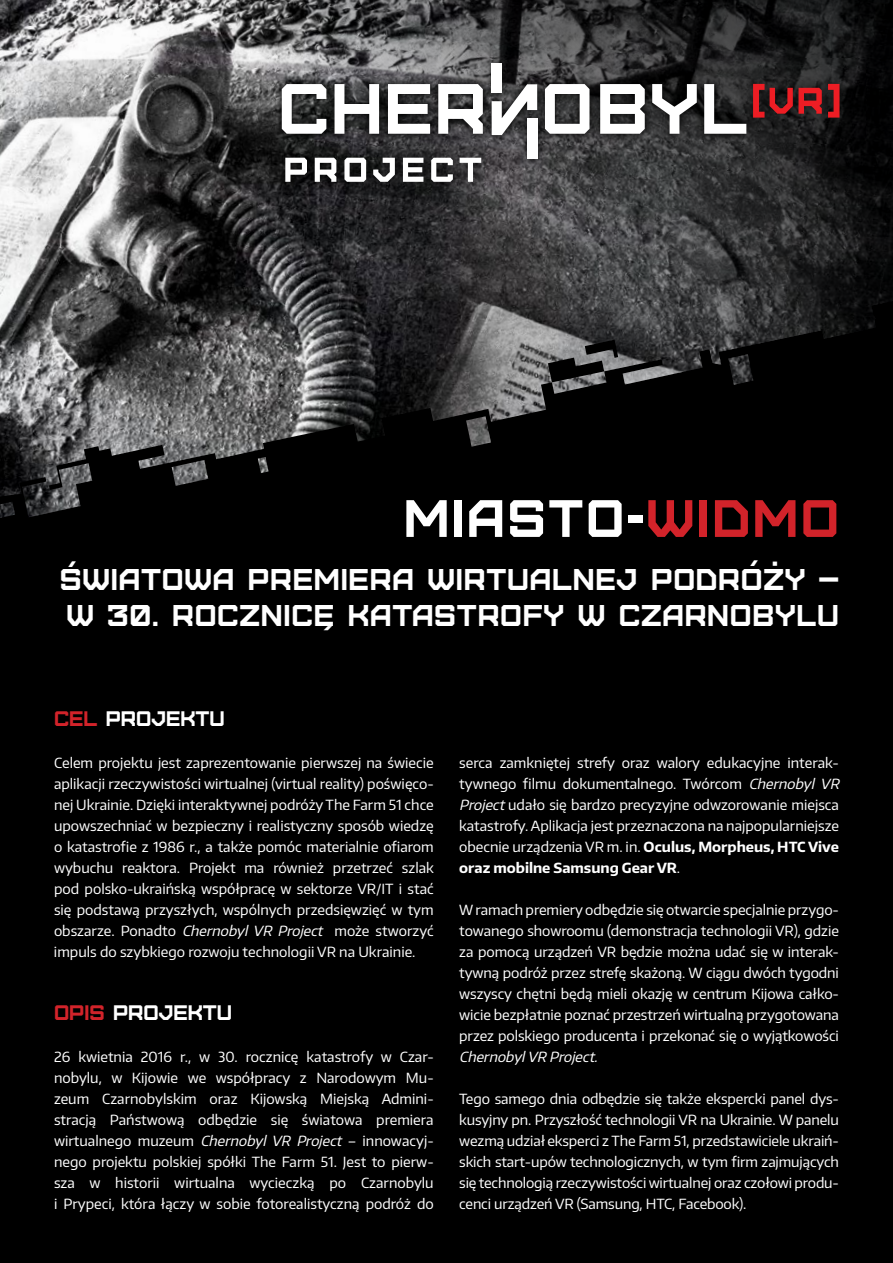
<style>
.page{position:relative;width:893px;height:1263px;background:#fff}
.page>*{position:absolute;margin:0;border:0;box-sizing:border-box;transform-origin:0 0}
.t1{font:52.5px "Furore";letter-spacing:.05em;color:#fff}
.t2{font:30px/36px "Furore";letter-spacing:.025em;color:#fff}
.t3{font:30px "Furore";letter-spacing:.025em;color:#fff;scale:.5 1}
.t4{font:27px "Furore";color:#fff;scale:.75 1}
.t5{font:21px "Furore";color:#fff}
.t6{font:13.95px/21px "Encode Sans";color:#fff;text-align:justify}
.t7{font:italic 13.95px "Encode Sans";color:#fff}
.s1{color:#d2232a}
.s2{font-size:30px}
.s3{font-style:italic}
.s4{font-weight:700}
</style>
<div class="page">
<div style="left:0;top:242px;width:893px;height:1021px;background:#000"></div>
<svg style="left:0;top:0;width:893px;height:518px"></svg>
<img style="left:759px;top:58px;width:106px;height:85px">
<svg style="left:759px;top:84px;width:5px;height:34px"></svg>
<svg style="left:770px;top:88px;width:52px;height:26px"></svg>
<svg style="left:828px;top:84px;width:11px;height:34px"></svg>
<img style="left:269px;top:51px;width:490px;height:120px">
<div style="left:527px;top:118px;width:10px;height:40px;background:#fff"></div>
<svg style="left:492px;top:84px;width:45px;height:51px"></svg>
<div style="left:492px;top:63px;width:10px;height:30px;background:#fff"></div>
<svg style="left:282px;top:84px;width:44px;height:48px"></svg>
<svg style="left:335px;top:84px;width:44px;height:48px"></svg>
<svg style="left:388px;top:84px;width:42px;height:48px"></svg>
<svg style="left:438px;top:84px;width:45px;height:48px"></svg>
<svg style="left:545px;top:84px;width:44px;height:50px"></svg>
<svg style="left:600px;top:84px;width:45px;height:50px"></svg>
<svg style="left:652px;top:84px;width:45px;height:50px"></svg>
<svg style="left:704px;top:84px;width:42px;height:50px"></svg>
<img style="left:260px;top:132px;width:247px;height:75px">
<svg style="left:285px;top:158px;width:22px;height:24px"></svg>
<svg style="left:315px;top:158px;width:21px;height:24px"></svg>
<svg style="left:344px;top:158px;width:22px;height:24px"></svg>
<svg style="left:373px;top:158px;width:22px;height:24px"></svg>
<svg style="left:403px;top:158px;width:20px;height:24px"></svg>
<svg style="left:431px;top:158px;width:22px;height:24px"></svg>
<svg style="left:460px;top:158px;width:21px;height:24px"></svg>
<h1 class="t1" style="left:404px;top:485px;width:437px">MIASTO-<span class="s1">WIDMO</span></h1>
<h2 class="t2" style="left:60px;top:559px;width:780px">SWIATOWA PREMIERA WIRTUALNEJ PODROZY –<br>W 30. ROCZNICE KATASTROFY W CZARNOBYLU</h2>
<h2 class="t3" style="left:317px;top:631px;width:13px;rotate:-90deg">`</h2>
<h3 class="t4" style="left:63px;top:568px;width:12px;rotate:-90deg">`</h3>
<h3 class="t4" style="left:745px;top:567px;width:12px;rotate:-90deg">`<span class="s2">.</span></h3>
<h3 class="t5" style="left:54px;top:705px;width:172px"><span class="s1">CEL</span> PROJEKTU</h3>
<p class="t6" style="left:54px;top:752px;width:381px">Celem projektu jest zaprezentowanie pierwszej na świecie aplikacji rzeczywistości wirtualnej (virtual reality) poświęco&shy;nej Ukrainie. Dzięki interaktywnej podróży The Farm 51 chce upowszechniać w bezpieczny i realistyczny sposób wiedzę o katastrofie z 1986 r., a także pomóc materialnie ofiarom wybuchu reaktora. Projekt ma również przetrzeć szlak pod polsko-ukraińską współpracę w sektorze VR/IT i stać się podstawą przyszłych, wspólnych przedsięwzięć w tym obszarze. Ponadto <span class="s3">Chernobyl VR Project</span> może stworzyć impuls do szybkiego rozwoju technologii VR na Ukrainie.</p>
<h3 class="t5" style="left:54px;top:999px;width:180px"><span class="s1">OPIS</span> PROJEKTU</h3>
<p class="t6" style="left:54px;top:1046px;width:381px">26 kwietnia 2016 r., w 30. rocznicę katastrofy w Czar&shy;nobylu, w Kijowie we współpracy z Narodowym Mu&shy;zeum Czarnobylskim oraz Kijowską Miejską Admini&shy;stracją Państwową odbędzie się światowa premiera wirtualnego muzeum <span class="s3">Chernobyl VR Project</span> – innowacyj&shy;nego projektu polskiej spółki The Farm 51. Jest to pierw&shy;sza w historii wirtualna wycieczką po Czarnobylu i Prypeci, która łączy w sobie fotorealistyczną podróż do</p>
<p class="t6" style="left:459px;top:752px;width:385px;text-align:left">serca zamkniętej strefy oraz walory edukacyjne interak&shy;tywnego filmu dokumentalnego. Twórcom <span class="s3">Chernobyl VR Project</span>udało się bardzo precyzyjne odwzorowanie miejsca katastrofy. Aplikacja jest przeznaczona na najpopularniejsze obecnie urządzenia VR m. in. <span class="s4">Oculus, Morpheus, HTC Vive oraz mobilne Samsung Gear VR</span>.</p>
<p class="t6" style="left:459px;top:899px;width:381px">W ramach premiery odbędzie się otwarcie specjalnie przygo&shy;towanego showroomu (demonstracja technologii VR), gdzie za pomocą urządzeń VR będzie można udać się w interak&shy;tywną podróż przez strefę skażoną. W ciągu dwóch tygodni wszyscy chętni będą mieli okazję w centrum Kijowa całko&shy;wicie bezpłatnie poznać przestrzeń wirtualną przygotowana przez polskiego producenta i przekonać się o wyjątkowości</p>
<p class="t7" style="left:459px;top:1048px;width:143px">ChernobylVR Project.</p>
<p class="t6" style="left:459px;top:1088px;width:381px">Tego samego dnia odbędzie się także ekspercki panel dys&shy;kusyjny pn. Przyszłość technologii VR na Ukrainie. W panelu wezmą udział eksperci z The Farm 51, przedstawiciele ukraiń&shy;skich start-upów technologicznych, w tym firm zajmujących się technologią rzeczywistości wirtualnej oraz czołowi produ&shy;cenci urządzeń VR (Samsung, HTC, Facebook).</p>
</div>
